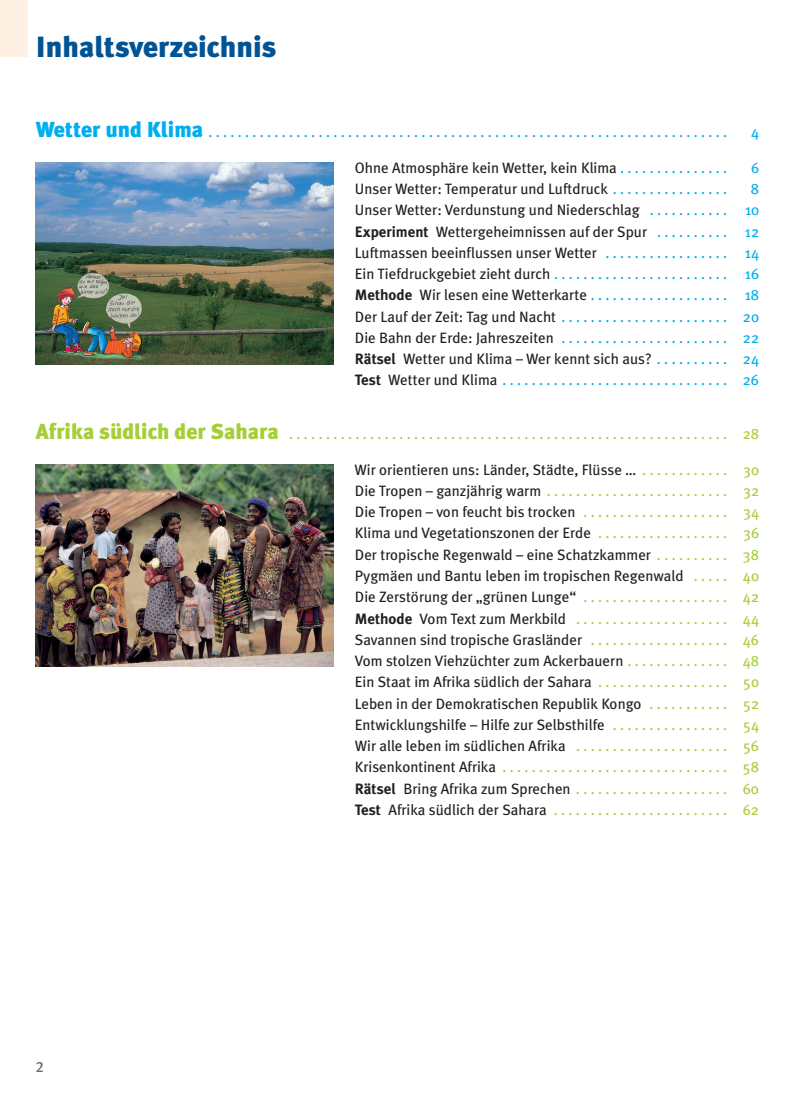
<style>
.page{position:relative;width:812px;height:1109px;background:#fff}
.page>*{position:absolute;margin:0;border:0;box-sizing:border-box;transform-origin:0 0}
.t1{font:29.25px "Meta Plus CV Black";color:#005495}
.t2{font:15px "Meta Plus CV Book";color:#231f20}
.t3{font:15px "Meta Plus CV Book";color:#a6ce39}
.t4{font:15px "Meta Plus CV Book";color:#00aeef}
.t5{font:15px "Meta Plus CV Medium Caps";color:#6c6d70}
.s1{font-family:"Meta Plus CV Black";font-size:21.75px}
.s2{color:#00aeef}
.s3{font-family:"Meta Plus CV Bold"}
.s4{font-family:"Meta Plus CV Bold";color:#231f20}
.s5{color:#231f20}
.s6{color:#a6ce39}
</style>
<div class="page">
<div style="left:0;top:0;width:27px;height:57px;background:#fef0e2"></div>
<img style="left:36px;top:162px;width:297px;height:202px">
<img style="left:36px;top:464px;width:297px;height:202px">
<h1 class="t1" style="left:36px;top:30px;width:242px">Inhaltsverzeichnis</h1>
<p class="t4" style="left:36px;top:123px;width:685px"><span class="s1">Wetter und Klima</span> . . . . . . . . . . . . . . . . . . . . . . . . . . . . . . . . . . . . . . . . . . . . . . . . . . . . . . . . . . . . . . . . . . . . . .</p>
<p class="t4" style="left:751px;top:123px;width:10px">4</p>
<p class="t2" style="left:355px;top:159px;width:366px">Ohne Atmosphäre kein Wetter, kein Klima <span class="s2">. . . . . . . . . . . . . .</span></p>
<p class="t4" style="left:750px;top:159px;width:10px">6</p>
<p class="t2" style="left:355px;top:180px;width:366px">Unser Wetter: Temperatur und Luftdruck <span class="s2">. . . . . . . . . . . . . . .</span></p>
<p class="t4" style="left:750px;top:180px;width:10px">8</p>
<p class="t2" style="left:355px;top:201px;width:366px">Unser Wetter: Verdunstung und Niederschlag <span class="s2">. . . . . . . . . .</span></p>
<p class="t4" style="left:744px;top:201px;width:16px">10</p>
<p class="t2" style="left:355px;top:223px;width:366px"><span class="s3">Experiment</span> Wettergeheimnissen auf der Spur <span class="s2">. . . . . . . . .</span></p>
<p class="t4" style="left:744px;top:223px;width:16px">12</p>
<p class="t2" style="left:355px;top:244px;width:366px">Luftmassen beeinflussen unser Wetter <span class="s2">. . . . . . . . . . . . . . . .</span></p>
<p class="t4" style="left:744px;top:244px;width:16px">14</p>
<p class="t2" style="left:355px;top:265px;width:366px">Ein Tiefdruckgebiet zieht durch <span class="s2">. . . . . . . . . . . . . . . . . . . . . . .</span></p>
<p class="t4" style="left:744px;top:265px;width:16px">16</p>
<p class="t2" style="left:355px;top:286px;width:366px"><span class="s3">Methode</span> Wir lesen eine Wetterkarte <span class="s2">. . . . . . . . . . . . . . . . . .</span></p>
<p class="t4" style="left:744px;top:286px;width:16px">18</p>
<p class="t2" style="left:355px;top:308px;width:366px">Der Lauf der Zeit: Tag und Nacht <span class="s2">. . . . . . . . . . . . . . . . . . . . . .</span></p>
<p class="t4" style="left:742px;top:308px;width:18px">20</p>
<p class="t2" style="left:355px;top:329px;width:366px">Die Bahn der Erde: Jahreszeiten <span class="s2">. . . . . . . . . . . . . . . . . . . . . .</span></p>
<p class="t4" style="left:742px;top:329px;width:18px">22</p>
<p class="t2" style="left:355px;top:350px;width:366px"><span class="s3">Rätsel</span> Wetter und Klima – Wer kennt sich aus? <span class="s2">. . . . . . . . .</span></p>
<p class="t4" style="left:742px;top:350px;width:18px">24</p>
<p class="t4" style="left:355px;top:371px;width:366px"><span class="s4">Test</span> <span class="s5">Wetter und Klima</span> . . . . . . . . . . . . . . . . . . . . . . . . . . . . . .</p>
<p class="t4" style="left:742px;top:371px;width:18px">26</p>
<p class="t3" style="left:36px;top:425px;width:685px"><span class="s1">Afrika südlich der Sahara</span> . . . . . . . . . . . . . . . . . . . . . . . . . . . . . . . . . . . . . . . . . . . . . . . . . . . . . . . . . . .</p>
<p class="t3" style="left:742px;top:425px;width:18px">28</p>
<p class="t2" style="left:354px;top:461px;width:366px">Wir orientieren uns: Länder, Städte, Flüsse … <span class="s6">. . . . . . . . . . .</span></p>
<p class="t3" style="left:743px;top:461px;width:17px">30</p>
<p class="t2" style="left:355px;top:482px;width:366px">Die Tropen – ganzjährig warm <span class="s6">. . . . . . . . . . . . . . . . . . . . . . . .</span></p>
<p class="t3" style="left:743px;top:482px;width:17px">32</p>
<p class="t2" style="left:355px;top:503px;width:366px">Die Tropen – von feucht bis trocken <span class="s6">. . . . . . . . . . . . . . . . . . .</span></p>
<p class="t3" style="left:743px;top:503px;width:17px">34</p>
<p class="t2" style="left:355px;top:525px;width:366px">Klima und Vegetationszonen der Erde <span class="s6">. . . . . . . . . . . . . . . . .</span></p>
<p class="t3" style="left:742px;top:525px;width:18px">36</p>
<p class="t2" style="left:355px;top:546px;width:366px">Der tropische Regenwald – eine Schatzkammer <span class="s6">. . . . . . . . .</span></p>
<p class="t3" style="left:742px;top:546px;width:18px">38</p>
<p class="t2" style="left:355px;top:567px;width:366px">Pygmäen und Bantu leben im tropischen Regenwald <span class="s6">. . . .</span></p>
<p class="t3" style="left:742px;top:567px;width:18px">40</p>
<p class="t2" style="left:355px;top:588px;width:366px">Die Zerstörung der „grünen Lunge“ <span class="s6">. . . . . . . . . . . . . . . . . . .</span></p>
<p class="t3" style="left:742px;top:588px;width:18px">42</p>
<p class="t3" style="left:355px;top:610px;width:366px"><span class="s4">Methode</span> <span class="s5">Vom Text zum Merkbild</span> . . . . . . . . . . . . . . . . . . . .</p>
<p class="t3" style="left:742px;top:610px;width:18px">44</p>
<p class="t2" style="left:355px;top:631px;width:366px">Savannen sind tropische Grasländer <span class="s6">. . . . . . . . . . . . . . . . . .</span></p>
<p class="t3" style="left:742px;top:631px;width:18px">46</p>
<p class="t2" style="left:355px;top:652px;width:366px">Vom stolzen Viehzüchter zum Ackerbauern <span class="s6">. . . . . . . . . . . . .</span></p>
<p class="t3" style="left:742px;top:652px;width:18px">48</p>
<p class="t2" style="left:355px;top:673px;width:366px">Ein Staat im Afrika südlich der Sahara <span class="s6">. . . . . . . . . . . . . . . . .</span></p>
<p class="t3" style="left:743px;top:673px;width:17px">50</p>
<p class="t2" style="left:355px;top:695px;width:366px">Leben in der Demokratischen Republik Kongo <span class="s6">. . . . . . . . . .</span></p>
<p class="t3" style="left:743px;top:695px;width:17px">52</p>
<p class="t2" style="left:355px;top:716px;width:366px">Entwicklungshilfe – Hilfe zur Selbsthilfe <span class="s6">. . . . . . . . . . . . . . .</span></p>
<p class="t3" style="left:743px;top:716px;width:17px">54</p>
<p class="t2" style="left:355px;top:737px;width:366px">Wir alle leben im südlichen Afrika <span class="s6">. . . . . . . . . . . . . . . . . . . .</span></p>
<p class="t3" style="left:742px;top:737px;width:18px">56</p>
<p class="t3" style="left:355px;top:758px;width:366px"><span class="s5">Krisenkontinent Afrika</span> . . . . . . . . . . . . . . . . . . . . . . . . . . . . . .</p>
<p class="t3" style="left:742px;top:758px;width:18px">58</p>
<p class="t2" style="left:355px;top:780px;width:366px"><span class="s3">Rätsel</span> Bring Afrika zum Sprechen <span class="s6">. . . . . . . . . . . . . . . . . . . .</span></p>
<p class="t3" style="left:742px;top:780px;width:18px">60</p>
<p class="t3" style="left:355px;top:801px;width:366px"><span class="s4">Test</span> <span class="s5">Afrika südlich der Sahara</span> . . . . . . . . . . . . . . . . . . . . . . .</p>
<p class="t3" style="left:742px;top:801px;width:18px">62</p>
<p class="t5" style="left:36px;top:1058px;width:10px">2</p>
</div>
